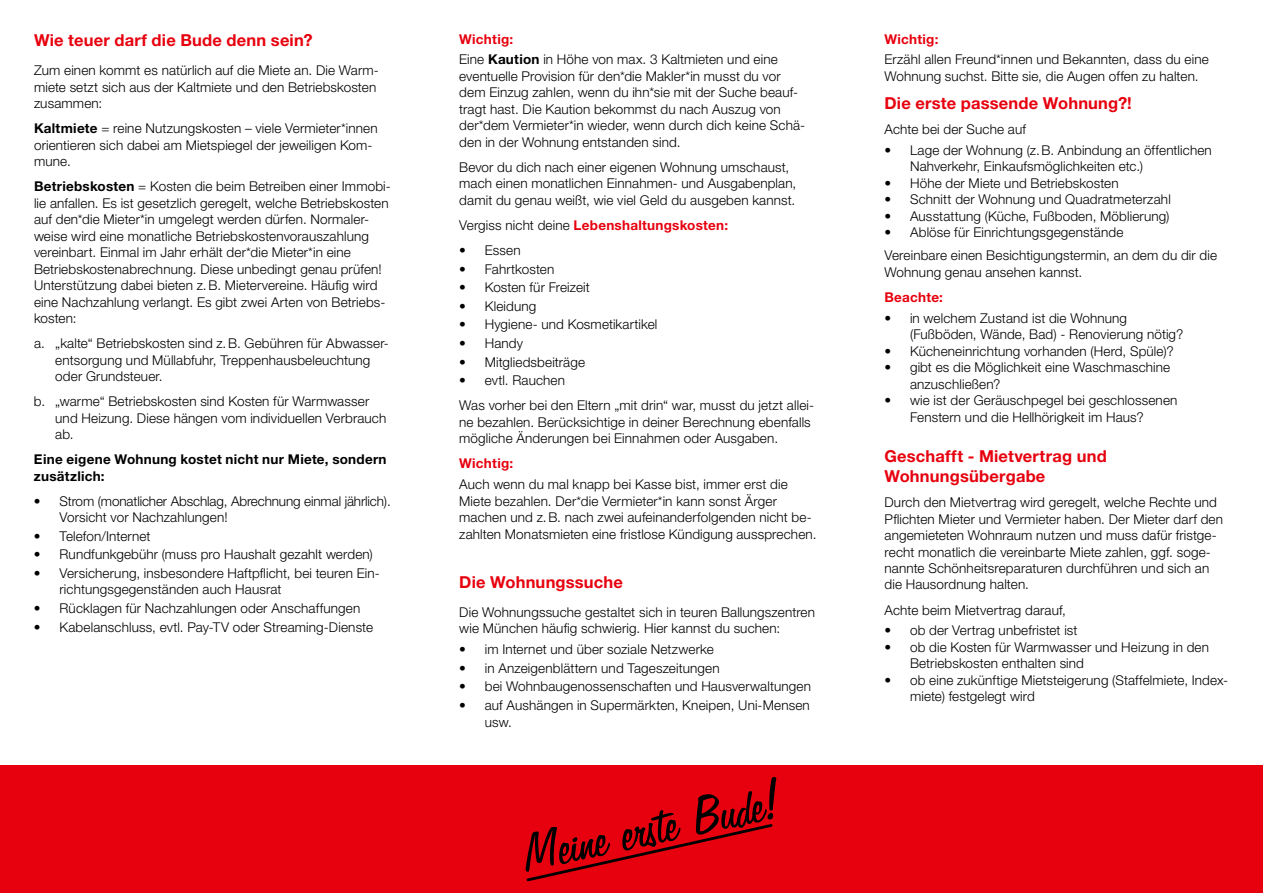
<style>
.page{position:relative;width:1263px;height:893px;background:#fff}
.page>*{position:absolute;margin:0;border:0;box-sizing:border-box;transform-origin:0 0}
.t1{font:61.35px "Freehand 575 BT Regular B";color:#000}
.t2{font:700 16.5px/19.8px "Helvetica Neue LT Std";letter-spacing:.01em;color:#e7000e}
.t3{font:300 13.5px/16.5px "Helvetica Neue LT Std";letter-spacing:.01em;color:#000}
.t4{font:300 13.5px/16.5px "Helvetica Neue LT Std";letter-spacing:-.01em;color:#000}
.t5{font:700 13.5px "Helvetica Neue LT Std";letter-spacing:.02em;color:#e7000e}
.t6{font:700 13.5px/16.5px "Helvetica Neue LT Std";letter-spacing:.02em;color:#000}
.s1{font-weight:700}
.s2{font-weight:700;color:#e7000e}
.s3{font-weight:300;color:#000}
</style>
<div class="page">
<div style="left:0;top:765px;width:1263px;height:128px;background:#e7000e"></div>
<svg style="left:526px;top:824px;width:247px;height:58px"></svg>
<p class="t2" style="left:34px;top:30px;width:280px">Wie teuer darf die Bude denn sein?</p>
<p class="t3" style="left:34px;top:62px;width:346px">Zum einen kommt es natürlich auf die Miete an. Die Warm&shy;miete setzt sich aus der Kaltmiete und den Betriebskosten zusammen:</p>
<p class="t3" style="left:34px;top:120px;width:345px"><span class="s1">Kaltmiete</span> = reine Nutzungskosten – viele Vermieter*innen orientieren sich dabei am Mietspiegel der jeweiligen Kom&shy;mune.</p>
<p class="t3" style="left:34px;top:178px;width:358px"><span class="s1">Betriebskosten</span> = Kosten die beim Betreiben einer Immobi&shy;lie anfallen. Es ist gesetzlich geregelt, welche Betriebskosten auf den*die Mieter*in umgelegt werden dürfen. Normaler&shy;weise wird eine monatliche Betriebskostenvorauszahlung vereinbart. Einmal im Jahr erhält der*die Mieter*in eine Betriebskostenabrechnung. Diese unbedingt genau prüfen!<br>Unterstützung dabei bieten z.B. Mietervereine. Häufig wird eine Nachzahlung verlangt. Es gibt zwei Arten von Betriebs&shy;kosten:</p>
<p class="t3" style="left:55px;top:335px;width:335px;text-indent:-21px">a. „kalte“ Betriebskosten sind z.B. Gebühren für Abwasser&shy;entsorgung und Müllabfuhr, Treppenhausbeleuchtung oder Grundsteuer.</p>
<p class="t3" style="left:55px;top:393px;width:333px;text-indent:-21px">b. „warme“ Betriebskosten sind Kosten für Warmwasser und Heizung. Diese hängen vom individuellen Verbrauch ab.</p>
<p class="t6" style="left:34px;top:451px;width:354px">Eine eigene Wohnung kostet nicht nur Miete, sondern zusätzlich:</p>
<p class="t4" style="left:60px;top:492px;width:333px;text-indent:-26px">• Strom (monatlicher Abschlag, Abrechnung einmal jährlich).<br>Vorsicht vor Nachzahlungen!</p>
<p class="t3" style="left:34px;top:527px;width:118px">• Telefon/Internet</p>
<p class="t3" style="left:34px;top:546px;width:340px">• Rundfunkgebühr (muss pro Haushalt gezahlt werden)</p>
<p class="t3" style="left:60px;top:565px;width:322px;text-indent:-26px">• Versicherung, insbesondere Haftpflicht, bei teuren Ein&shy;richtungsgegenständen auch Hausrat</p>
<p class="t3" style="left:34px;top:600px;width:328px">• Rücklagen für Nachzahlungen oder Anschaffungen</p>
<p class="t3" style="left:34px;top:618px;width:341px">• Kabelanschluss, evtl. Pay-TV oder Streaming-Dienste</p>
<p class="t3" style="left:459px;top:28px;width:320px;line-height:20.7px"><span class="s2">Wichtig:<br></span>Eine <span class="s1">Kaution</span> in Höhe von max. 3 Kaltmieten und eine</p>
<p class="t3" style="left:459px;top:68px;width:347px">eventuelle Provision für den*die Makler*in musst du vor dem Einzug zahlen, wenn du ihn*sie mit der Suche beauf&shy;tragt hast. Die Kaution bekommst du nach Auszug von der*dem Vermieter*in wieder, wenn durch dich keine Schä&shy;den in der Wohnung entstanden sind.</p>
<p class="t3" style="left:459px;top:159px;width:339px">Bevor du dich nach einer eigenen Wohnung umschaust, mach einen monatlichen Einnahmen- und Ausgabenplan, damit du genau weißt, wie viel Geld du ausgeben kannst.</p>
<p class="t5" style="left:459px;top:217px;width:270px"><span class="s3">Vergiss nicht deine</span> Lebenshaltungskosten:</p>
<p class="t3" style="left:459px;top:242px;width:63px">• Essen</p>
<p class="t3" style="left:459px;top:260px;width:97px">• Fahrtkosten</p>
<p class="t3" style="left:459px;top:279px;width:132px">• Kosten für Freizeit</p>
<p class="t3" style="left:459px;top:297px;width:79px">• Kleidung</p>
<p class="t3" style="left:459px;top:316px;width:200px">• Hygiene- und Kosmetikartikel</p>
<p class="t3" style="left:459px;top:335px;width:65px">• Handy</p>
<p class="t3" style="left:459px;top:353px;width:127px">• Mitgliedsbeiträge</p>
<p class="t3" style="left:459px;top:368px;width:356px;line-height:25px">• evtl. Rauchen<br>Was vorher bei den Eltern „mit drin“ war, musst du jetzt allei-</p>
<p class="t3" style="left:459px;top:413px;width:353px">ne bezahlen. Berücksichtige in deiner Berechnung ebenfalls mögliche Änderungen bei Einnahmen oder Ausgaben.</p>
<p class="t5" style="left:459px;top:455px;width:55px">Wichtig:</p>
<p class="t3" style="left:459px;top:476px;width:359px">Auch wenn du mal knapp bei Kasse bist, immer erst die Miete bezahlen. Der*die Vermieter*in kann sonst Ärger machen und z.B. nach zwei aufeinanderfolgenden nicht be&shy;zahlten Monatsmieten eine fristlose Kündigung aussprechen.</p>
<p class="t2" style="left:459px;top:571px;width:165px">Die Wohnungssuche</p>
<p class="t3" style="left:459px;top:604px;width:357px">Die Wohnungssuche gestaltet sich in teuren Ballungszentren wie München häufig schwierig. Hier kannst du suchen:</p>
<p class="t3" style="left:459px;top:641px;width:256px">• im Internet und über soziale Netzwerke</p>
<p class="t3" style="left:459px;top:659px;width:262px">• in Anzeigenblättern und Tageszeitungen</p>
<p class="t3" style="left:459px;top:678px;width:353px">• bei Wohnbaugenossenschaften und Hausverwaltungen</p>
<p class="t3" style="left:485px;top:697px;width:326px;text-indent:-26px">• auf Aushängen in Supermärkten, Kneipen, Uni-Mensen usw.</p>
<h1 class="t1" style="left:518px;top:823px;width:263px;rotate:-12deg">Meine erste Bude!</h1>
<p class="t5" style="left:884px;top:31px;width:55px">Wichtig:</p>
<p class="t3" style="left:884px;top:51px;width:326px">Erzähl allen Freund*innen und Bekannten, dass du eine<br>Wohnung suchst. Bitte sie, die Augen offen zu halten.</p>
<p class="t2" style="left:884px;top:93px;width:249px">Die erste passende Wohnung?!</p>
<p class="t3" style="left:884px;top:121px;width:143px">Achte bei der Suche auf</p>
<p class="t3" style="left:910px;top:142px;width:303px;text-indent:-26px">• Lage der Wohnung (z.B. Anbindung an öffentlichen<br>Nahverkehr, Einkaufsmöglichkeiten etc.)</p>
<p class="t3" style="left:884px;top:175px;width:236px">• Höhe der Miete und Betriebskosten</p>
<p class="t3" style="left:884px;top:191px;width:288px">• Schnitt der Wohnung und Quadratmeterzahl</p>
<p class="t3" style="left:884px;top:208px;width:286px">• Ausstattung (Küche, Fußboden, Möblierung)</p>
<p class="t3" style="left:884px;top:221px;width:334px;line-height:23px">• Ablöse für Einrichtungsgegenstände<br>Vereinbare einen Besichtigungstermin, an dem du dir die</p>
<p class="t3" style="left:884px;top:263px;width:199px">Wohnung genau ansehen kannst.</p>
<p class="t5" style="left:884px;top:289px;width:60px">Beachte:</p>
<p class="t3" style="left:910px;top:309px;width:275px;text-indent:-26px">• in welchem Zustand ist die Wohnung (Fußböden, Wände, Bad) - Renovierung nötig?</p>
<p class="t3" style="left:884px;top:342px;width:291px">• Kücheneinrichtung vorhanden (Herd, Spüle)?</p>
<p class="t3" style="left:910px;top:359px;width:262px;text-indent:-26px">• gibt es die Möglichkeit eine Waschmaschine anzuschließen?</p>
<p class="t3" style="left:910px;top:392px;width:269px;text-indent:-26px">• wie ist der Geräuschpegel bei geschlossenen<br>Fenstern und die Hellhörigkeit im Haus?</p>
<p class="t2" style="left:884px;top:446px;width:224px">Geschafft - Mietvertrag und<br>Wohnungsübergabe</p>
<p class="t3" style="left:884px;top:494px;width:340px">Durch den Mietvertrag wird geregelt, welche Rechte und Pflichten Mieter und Vermieter haben. Der Mieter darf den angemieteten Wohnraum nutzen und muss dafür fristge&shy;recht monatlich die vereinbarte Miete zahlen, ggf. soge&shy;nannte Schönheitsreparaturen durchführen und sich an die Hausordnung halten.</p>
<p class="t3" style="left:884px;top:601px;width:183px">Achte beim Mietvertrag darauf,</p>
<p class="t3" style="left:884px;top:622px;width:195px">• ob der Vertrag unbefristet ist</p>
<p class="t3" style="left:910px;top:638px;width:300px;text-indent:-26px">• ob die Kosten für Warmwasser und Heizung in den<br>Betriebskosten enthalten sind</p>
<p class="t3" style="left:910px;top:671px;width:320px;text-indent:-26px">• ob eine zukünftige Mietsteigerung (Staffelmiete, Index&shy;miete) festgelegt wird</p>
</div>
